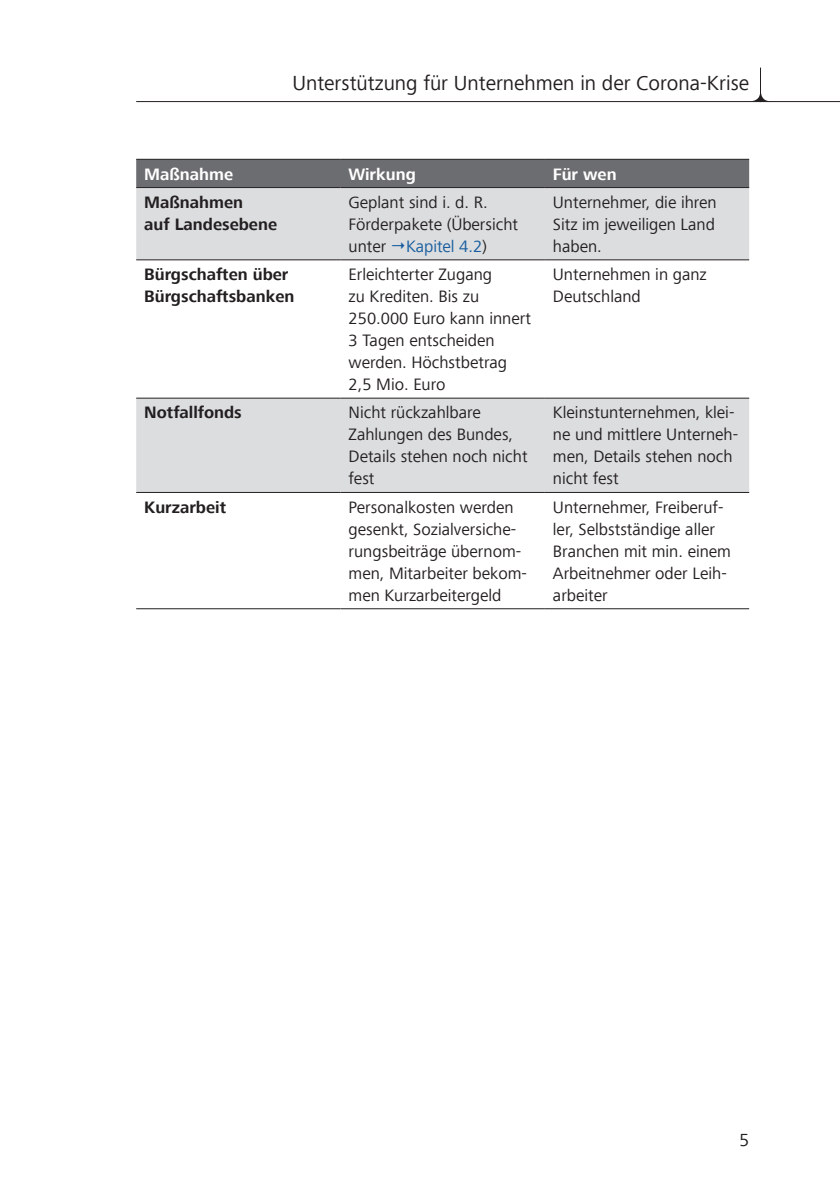
<style>
.page{position:relative;width:840px;height:1191px;background:#fff}
.page>*{position:absolute;margin:0;border:0;box-sizing:border-box;transform-origin:0 0}
.t1{font:21px "Frutiger Next Com";color:#231f20}
.t2{font:18px "Frutiger Next Com";color:#231f20}
.t3{font:17px/22px "Frutiger Next Com";color:#231f20}
.t4{font:700 17px/22px "Frutiger Next Com";color:#231f20}
.t5{font:700 17px "Frutiger Next Com";color:#fff}
.s1{color:#175d9e}
</style>
<div class="page">
<hr style="left:136px;top:101px;width:703px;height:1px;background:#231f20">
<hr style="left:759px;top:68px;width:1px;height:34px;background:#231f20">
<svg style="left:751px;top:93px;width:17px;height:9px"></svg>
<div style="left:136px;top:160px;width:612px;height:27px;background:#6c6d70"></div>
<div style="left:136px;top:188px;width:612px;height:71px;background:#dcdddf"></div>
<svg style="left:136px;top:260px;width:612px;height:232px"></svg>
<hr style="left:136px;top:159px;width:204px;height:1px;background:#231f20">
<hr style="left:340px;top:159px;width:204px;height:1px;background:#231f20">
<hr style="left:544px;top:159px;width:204px;height:1px;background:#231f20">
<hr style="left:136px;top:187px;width:204px;height:1px;background:#231f20">
<hr style="left:340px;top:187px;width:204px;height:1px;background:#231f20">
<hr style="left:544px;top:187px;width:204px;height:1px;background:#231f20">
<hr style="left:136px;top:259px;width:204px;height:1px;background:#231f20">
<hr style="left:340px;top:259px;width:204px;height:1px;background:#231f20">
<hr style="left:544px;top:259px;width:204px;height:1px;background:#231f20">
<hr style="left:136px;top:398px;width:204px;height:1px;background:#231f20">
<hr style="left:340px;top:398px;width:204px;height:1px;background:#231f20">
<hr style="left:544px;top:398px;width:204px;height:1px;background:#231f20">
<hr style="left:136px;top:492px;width:204px;height:1px;background:#231f20">
<hr style="left:340px;top:492px;width:204px;height:1px;background:#231f20">
<hr style="left:544px;top:492px;width:204px;height:1px;background:#231f20">
<hr style="left:136px;top:608px;width:204px;height:1px;background:#231f20">
<hr style="left:340px;top:608px;width:204px;height:1px;background:#231f20">
<hr style="left:544px;top:608px;width:204px;height:1px;background:#231f20">
<svg style="left:392px;top:242px;width:12px;height:7px"></svg>
<p class="t1" style="left:292px;top:71px;width:458px">Unterstützung für Unternehmen in der Corona-Krise</p>
<p class="t5" style="left:144px;top:164px;width:90px">Maßnahme</p>
<p class="t5" style="left:348px;top:164px;width:69px">Wirkung</p>
<p class="t5" style="left:552px;top:164px;width:65px">Für wen</p>
<p class="t4" style="left:144px;top:191px;width:134px">Maßnahmen<br>auf Landesebene</p>
<p class="t3" style="left:348px;top:191px;width:171px">Geplant sind i. d. R.<br>Förderpakete (Übersicht unter <span class="s1">Kapitel 4.2</span>)</p>
<p class="t3" style="left:552px;top:191px;width:165px;text-align:justify">Unternehmer, die ihren Sitz im jeweiligen Land haben.</p>
<p class="t4" style="left:144px;top:263px;width:151px">Bürgschaften über<br>Bürgschaftsbanken</p>
<p class="t3" style="left:348px;top:263px;width:184px">Erleichterter Zugang<br>zu Krediten. Bis zu<br>250.000 Euro kann innert<br>3 Tagen entscheiden werden. Höchstbetrag<br>2,5 Mio. Euro</p>
<p class="t3" style="left:552px;top:263px;width:155px">Unternehmen in ganz<br>Deutschland</p>
<p class="t4" style="left:144px;top:402px;width:99px">Notfallfonds</p>
<p class="t3" style="left:348px;top:402px;width:180px">Nicht rückzahlbare<br>Zahlungen des Bundes,<br>Details stehen noch nicht fest</p>
<p class="t3" style="left:552px;top:402px;width:187px">Kleinstunternehmen, klei&shy;ne und mittlere Unterneh&shy;men, Details stehen noch nicht fest</p>
<p class="t4" style="left:144px;top:496px;width:83px">Kurzarbeit</p>
<p class="t3" style="left:348px;top:496px;width:180px">Personalkosten werden gesenkt, Sozialversiche&shy;rungsbeiträge übernom&shy;men, Mitarbeiter bekom&shy;men Kurzarbeitergeld</p>
<p class="t3" style="left:552px;top:496px;width:179px">Unternehmer, Freiberuf&shy;ler, Selbstständige aller<br>Branchen mit min. einem<br>Arbeitnehmer oder Leih&shy;arbeiter</p>
<p class="t2" style="left:739px;top:1129px;width:11px">5</p>
</div>
